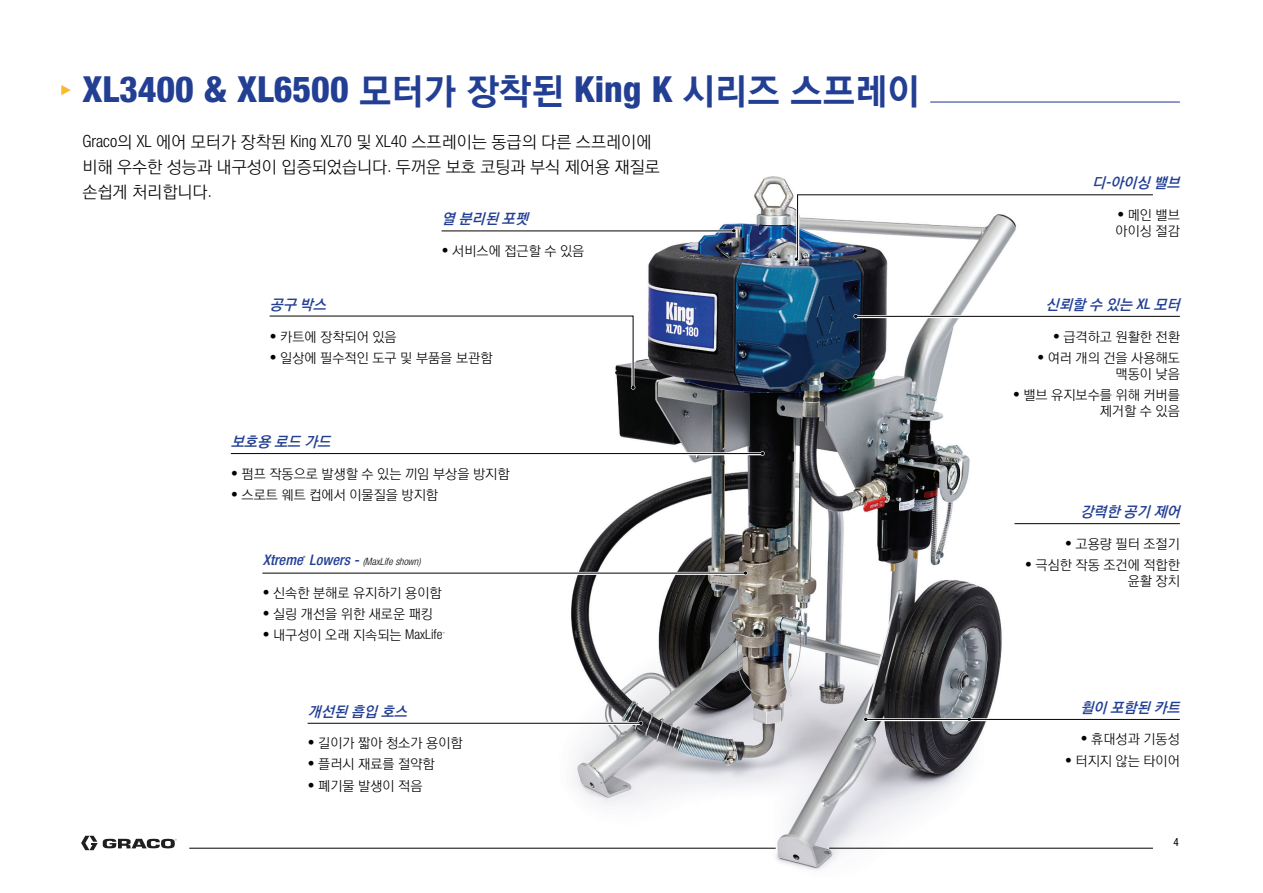
<style>
.page{position:relative;width:1263px;height:893px;background:#fff}
.page>*{position:absolute;margin:0;border:0;box-sizing:border-box;transform-origin:0 0}
.t1{font:800 condensed 36px "Helvetica Neue LT Std";color:#223f94}
.t2{font:16.8px/24.8px "YDVYGO520";color:#040503}
.t3{font:italic 14.55px "YDVYGO540";color:#223f94}
.t4{font:italic 500 condensed 14.55px "Helvetica Neue LT Std";color:#223f94}
.t5{font:13.5px/15.8px "YDVYGO520";color:#040503;text-align:right}
.t6{font:condensed 11.25px "Helvetica Neue LT Std";color:#040503}
.t7{font:italic 300 condensed 10.05px "Helvetica Neue LT Std";color:#040503}
.t8{font:italic 500 condensed 3.15px "Helvetica Neue LT Std";color:#223f94}
.t9{font:2.7px "YDVYGO520";color:#040503}
.s1{font-family:"YDVYGO550";font-weight:400;font-stretch:normal}
.s2{font-family:"Helvetica Neue LT Std";font-weight:300;font-stretch:condensed}
.s3{font-weight:500;font-size:14.55px;color:#223f94}
.s4{font-family:"Helvetica Neue LT Std";font-weight:500;font-stretch:condensed}
</style>
<div class="page">
<img style="left:525px;top:176px;width:523px;height:694px">
<svg style="left:81px;top:836px;width:96px;height:14px"></svg>
<hr style="left:189px;top:848px;width:587px;height:1px;background:#040503">
<hr style="left:829px;top:848px;width:324px;height:1px;background:#040503">
<hr style="left:930px;top:102px;width:250px;height:1px;background:#223f94">
<svg style="left:61px;top:85px;width:10px;height:10px"></svg>
<hr style="left:441px;top:229px;width:293px;height:3px;background:#fff">
<svg style="left:732px;top:229px;width:4px;height:4px"></svg>
<hr style="left:442px;top:230px;width:292px;height:1px;background:#040503">
<svg style="left:794px;top:192px;width:359px;height:71px"></svg>
<svg style="left:269px;top:313px;width:367px;height:78px"></svg>
<hr style="left:231px;top:452px;width:532px;height:3px;background:#fff">
<hr style="left:857px;top:315px;width:323px;height:3px;background:#fff">
<hr style="left:867px;top:718px;width:313px;height:3px;background:#fff">
<hr style="left:262px;top:572px;width:484px;height:3px;background:#fff">
<hr style="left:308px;top:722px;width:333px;height:3px;background:#fff">
<svg style="left:760px;top:451px;width:5px;height:5px"></svg>
<svg style="left:853px;top:314px;width:5px;height:4px"></svg>
<svg style="left:863px;top:717px;width:5px;height:5px"></svg>
<svg style="left:967px;top:717px;width:4px;height:5px"></svg>
<svg style="left:743px;top:571px;width:5px;height:4px"></svg>
<svg style="left:639px;top:721px;width:4px;height:4px"></svg>
<hr style="left:231px;top:453px;width:532px;height:1px;background:#040503">
<hr style="left:857px;top:316px;width:323px;height:1px;background:#040503">
<hr style="left:867px;top:719px;width:313px;height:1px;background:#040503">
<hr style="left:262px;top:573px;width:484px;height:1px;background:#040503">
<hr style="left:1014px;top:523px;width:166px;height:1px;background:#040503">
<hr style="left:308px;top:723px;width:333px;height:1px;background:#040503">
<h1 class="t1" style="left:82px;top:67px;width:839px">XL3400 &amp; XL6500 <span class="s1">모터가 장착된</span> King K <span class="s1">시리즈 스프레이</span></h1>
<p class="t2" style="left:82px;top:129px;width:579px"><span class="s2">Graco</span>의 <span class="s2">XL</span> 에어 모터가 장착된 <span class="s2">King XL70</span> 및 <span class="s2">XL40</span> 스프레이는 동급의 다른 스프레이에 비해 우수한 성능과 내구성이 입증되었습니다<span class="s2">.</span> 두꺼운 보호 코팅과 부식 제어용 재질로 손쉽게 처리합니다<span class="s2">.</span></p>
<p class="t3" style="left:442px;top:209px;width:93px">열 분리된 포펫</p>
<p class="t5" style="left:442px;top:243px;width:144px"><span class="s2">•</span> 서비스에 접근할 수 있음</p>
<p class="t3" style="left:270px;top:295px;width:63px">공구 박스</p>
<p class="t5" style="left:270px;top:328px;width:128px"><span class="s2">•</span> 카트에 장착되어 있음</p>
<p class="t5" style="left:270px;top:349px;width:224px"><span class="s2">•</span> 일상에 필수적인 도구 및 부품을 보관함</p>
<p class="t3" style="left:231px;top:432px;width:106px">보호용 로드 가드</p>
<p class="t5" style="left:231px;top:465px;width:280px"><span class="s2">•</span> 펌프 작동으로 발생할 수 있는 끼임 부상을 방지함</p>
<p class="t5" style="left:231px;top:486px;width:208px"><span class="s2">•</span> 스로트 웨트 컵에서 이물질을 방지함</p>
<p class="t4" style="left:263px;top:552px;width:42px">Xtreme</p>
<p class="t8" style="left:303px;top:555px;width:4px">®</p>
<p class="t7" style="left:309px;top:556px;width:113px"><span class="s3">Lowers -</span> (MaxLife shown)</p>
<p class="t5" style="left:263px;top:585px;width:180px"><span class="s2">•</span> 신속한 분해로 유지하기 용이함</p>
<p class="t5" style="left:263px;top:606px;width:172px"><span class="s2">•</span> 실링 개선을 위한 새로운 패킹</p>
<p class="t5" style="left:263px;top:627px;width:181px"><span class="s2">•</span> 내구성이 오래 지속되는 <span class="s2">MaxLife</span></p>
<p class="t9" style="left:442px;top:631px;width:4px">™</p>
<p class="t3" style="left:308px;top:702px;width:106px">개선된 흡입 호스</p>
<p class="t5" style="left:308px;top:735px;width:156px"><span class="s2">•</span> 길이가 짧아 청소가 용이함</p>
<p class="t5" style="left:308px;top:756px;width:128px"><span class="s2">•</span> 플러시 재료를 절약함</p>
<p class="t5" style="left:308px;top:777px;width:116px"><span class="s2">•</span> 폐기물 발생이 적음</p>
<p class="t3" style="left:1092px;top:173px;width:94px">디<span class="s4">-</span> 아이싱 밸브</p>
<p class="t5" style="left:1115px;top:207px;width:66px;line-height:16.2px;text-align:left"><span class="s2">•</span> 메인 밸브 아이싱 절감</p>
<p class="t3" style="left:1046px;top:295px;width:140px">신뢰할 수 있는 <span class="s4">XL</span> 모터</p>
<p class="t5" style="left:1053px;top:329px;width:128px"><span class="s2">•</span> 급격하고 원활한 전환</p>
<p class="t5" style="left:1037px;top:350px;width:144px"><span class="s2">•</span> 여러 개의 건을 사용해도 맥동이 낮음</p>
<p class="t5" style="left:1013px;top:387px;width:168px"><span class="s2">•</span> 밸브 유지보수를 위해 커버를 제거할 수 있음</p>
<p class="t3" style="left:1080px;top:502px;width:106px">강력한 공기 제어</p>
<p class="t5" style="left:1065px;top:535px;width:116px"><span class="s2">•</span> 고용량 필터 조절기</p>
<p class="t5" style="left:1025px;top:556px;width:156px"><span class="s2">•</span> 극심한 작동 조건에 적합한 윤활 장치</p>
<p class="t3" style="left:1080px;top:698px;width:106px">휠이 포함된 카트</p>
<p class="t5" style="left:1081px;top:731px;width:100px"><span class="s2">•</span> 휴대성과 기동성</p>
<p class="t5" style="left:1065px;top:752px;width:116px"><span class="s2">•</span> 터지지 않는 타이어</p>
<p class="t6" style="left:1173px;top:836px;width:7px">4</p>
</div>
